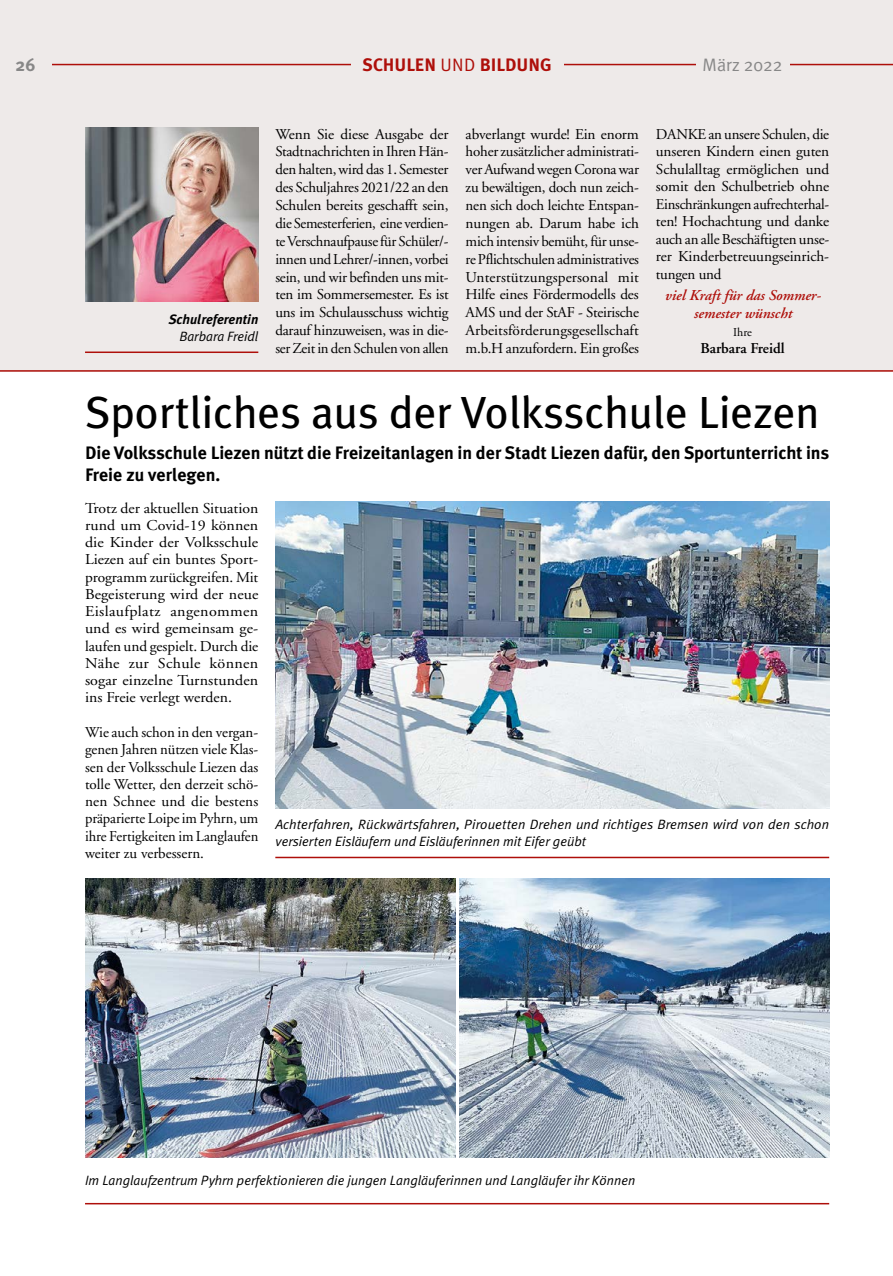
<style>
.page{position:relative;width:893px;height:1276px;background:#fff}
.page>*{position:absolute;margin:0;border:0;box-sizing:border-box;transform-origin:0 0}
.t1{font:45px "Meta Plus";color:#000}
.t2{font:700 18px/22.5px "Meta Plus";color:#000}
.t3{font:700 18px "Meta Plus";color:#ae0f0a}
.t4{font:18px "Meta Plus Normal";color:#878787}
.t5{font:700 18px "Meta Plus";color:#878787}
.t6{font:15px/17.9px "Adobe Garamond";letter-spacing:-.005em;color:#000;text-align:justify}
.t7{font:15px/17.2px "Adobe Garamond";letter-spacing:-.005em;color:#000;text-align:justify;scale:1.05 1}
.t8{font:italic 600 15px/17.5px "Adobe Garamond";color:#ae0f0a;text-align:center}
.t9{font:600 15px "Adobe Garamond";color:#000}
.t10{font:italic 13.5px/16.8px "Meta Plus Normal";color:#000}
.t11{font:italic 700 13.5px "Meta Plus";color:#000}
.t12{font:12px "Adobe Garamond";color:#000}
.s1{font-family:"Meta Plus Normal";font-weight:400}
</style>
<div class="page">
<div style="left:0;top:0;width:893px;height:372px;background:#eeeae9"></div>
<hr style="left:0;top:64px;width:893px;height:1px;background:#ae0f0a">
<div style="left:696px;top:43px;width:93px;height:42px;background:#eeeae9"></div>
<div style="left:0;top:43px;width:51px;height:42px;background:#eeeae9"></div>
<hr style="left:85px;top:351px;width:173px;height:2px;background:#ae0f0a">
<img style="left:85px;top:128px;width:173px;height:173px">
<hr style="left:0;top:370px;width:893px;height:2px;background:#ae0f0a">
<img style="left:275px;top:502px;width:554px;height:306px">
<hr style="left:275px;top:856px;width:554px;height:2px;background:#ae0f0a">
<img style="left:85px;top:878px;width:370px;height:279px">
<img style="left:459px;top:878px;width:370px;height:279px">
<div style="left:351px;top:43px;width:212px;height:42px;background:#eeeae9"></div>
<hr style="left:85px;top:1203px;width:744px;height:1px;background:#ae0f0a">
<p class="t5" style="left:16px;top:54px;width:21px">26</p>
<p class="t4" style="left:703px;top:54px;width:81px">März 2022</p>
<p class="t3" style="left:363px;top:54px;width:191px">SCHULEN <span class="s1">UND</span> BILDUNG</p>
<p class="t11" style="left:169px;top:311px;width:91px">Schulreferentin</p>
<p class="t10" style="left:179px;top:327px;width:80px">Barbara Freidl</p>
<p class="t6" style="left:275px;top:125px;width:175px">Wenn Sie diese Ausgabe der Stadtnachrichten in Ihren Hän&shy;den halten, wird das 1. Semester des Schuljahres 2021/22 an den Schulen bereits geschafft sein, die Semesterferien, eine verdien&shy;te Verschnaufpause für Schüler/- innen und Lehrer/-innen, vorbei sein, und wir befinden uns mit&shy;ten im Sommersemester. Es ist uns im Schulausschuss wichtig darauf hinzuweisen, was in die&shy;ser Zeit in den Schulen von allen</p>
<p class="t6" style="left:466px;top:125px;width:175px">abverlangt wurde! Ein enorm hoher zusätzlicher administrati&shy;ver Aufwand wegen Corona war zu bewältigen, doch nun zeich&shy;nen sich doch leichte Entspan&shy;nungen ab. Darum habe ich mich intensiv bemüht, für unse&shy;re Pflichtschulen administratives Unterstützungspersonal mit Hilfe eines Fördermodells des AMS und der StAF - Steirische Arbeitsförderungsgesellschaft m.b.H anzufordern. Ein großes</p>
<p class="t6" style="left:656px;top:125px;width:175px">DANKE an unsere Schulen, die unseren Kindern einen guten Schulalltag ermöglichen und somit den Schulbetrieb ohne Einschränkungen aufrechterhal&shy;ten! Hochachtung und danke auch an alle Beschäftigten unse&shy;rer Kinderbetreuungseinrich&shy;tungen und</p>
<p class="t8" style="left:664px;top:287px;width:158px">viel Kraft für das Sommer&shy;semester wünscht</p>
<p class="t12" style="left:733px;top:325px;width:20px">Ihre</p>
<p class="t9" style="left:700px;top:340px;width:86px">Barbara Freidl</p>
<h1 class="t1" style="left:85px;top:386px;width:736px">Sportliches aus der Volksschule Liezen</h1>
<p class="t2" style="left:85px;top:441px;width:746px">Die Volksschule Liezen nützt die Freizeitanlagen in der Stadt Liezen dafür, den Sportunterricht ins<br>Freie zu verlegen.</p>
<p class="t7" style="left:85px;top:500px;width:167px">Trotz der aktuellen Situation rund um Covid-19 können die Kinder der Volksschule Liezen auf ein buntes Sport&shy;programm zurückgreifen. Mit Begeisterung wird der neue Eislaufplatz angenommen und es wird gemeinsam ge&shy;laufen und gespielt. Durch die Nähe zur Schule können sogar einzelne Turnstunden ins Freie verlegt werden.</p>
<p class="t6" style="left:85px;top:724px;width:175px;line-height:17.2px">Wie auch schon in den vergan&shy;genen Jahren nützen viele Klas&shy;sen der Volksschule Liezen das tolle Wetter, den derzeit schö&shy;nen Schnee und die bestens präparierte Loipe im Pyhrn, um ihre Fertigkeiten im Langlaufen weiter zu verbessern.</p>
<p class="t10" style="left:275px;top:816px;width:555px">Achterfahren, Rückwärtsfahren, Pirouetten Drehen und richtiges Bremsen wird von den schon versierten Eisläufern und Eisläuferinnen mit Eifer geübt</p>
<p class="t10" style="left:85px;top:1171px;width:552px">Im Langlaufzentrum Pyhrn perfektionieren die jungen Langläuferinnen und Langläufer ihr Können</p>
</div>
